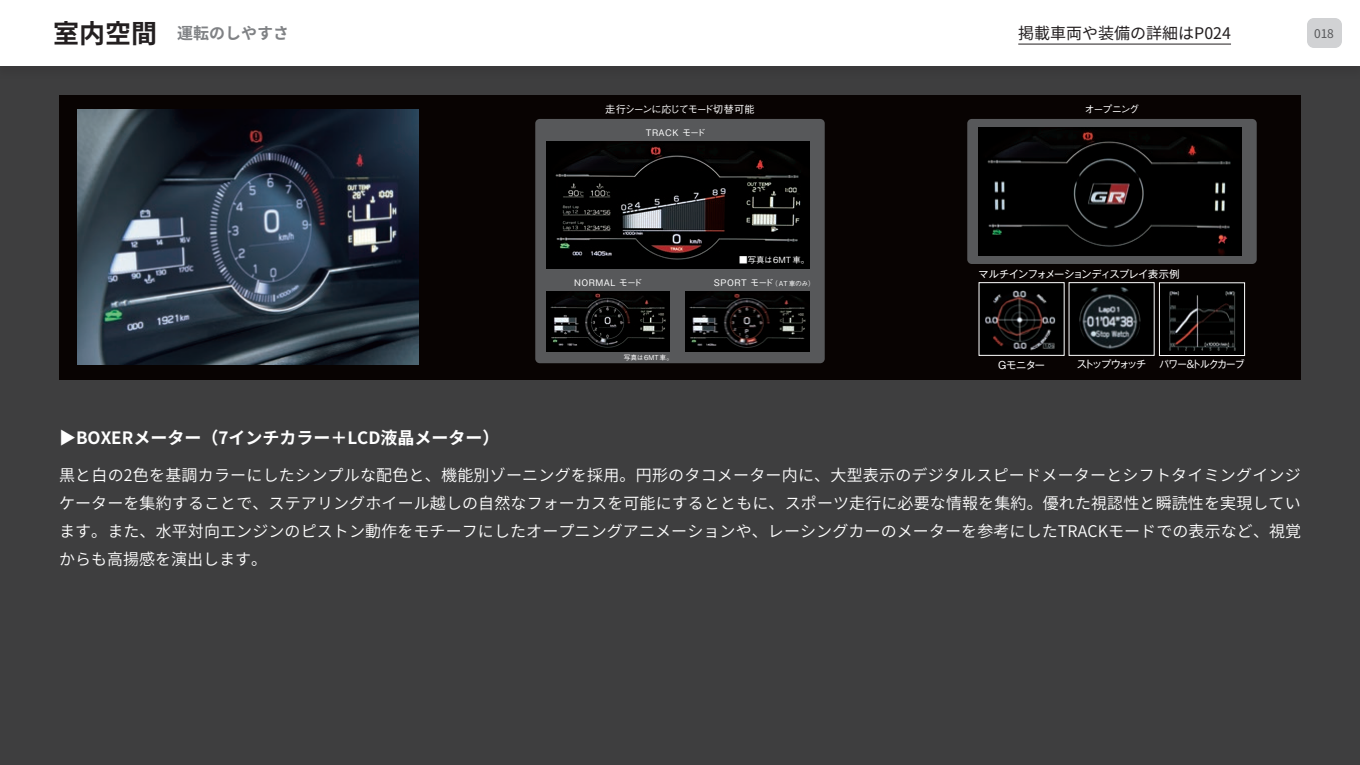
<style>
.page{position:relative;width:1360px;height:765px;background:#3e3e3f}
.page>*{position:absolute;margin:0;border:0;box-sizing:border-box;transform-origin:0 0}
.t1{font:700 17px "Noto Sans CJ Kjp";color:#fff}
.t2{font:600 16px/28px "Noto Sans CJ Kjp";letter-spacing:.005em;color:#fff;text-align:justify}
.t3{font:16px "Noto Sans CJ Kjp";color:#231f20}
.t4{font:700 16px "Noto Sans CJ Kjp";color:#808285}
.t5{font:12px "Noto Sans CJ Kjp";color:#57585a}
.t6{font:500 10.2px "Gothic BBB Pr 6 N";letter-spacing:-.105em;color:#fff}
.t7{font:10.2px "Gothic MB101 Pr 6";letter-spacing:-.05em;color:#fff}
.t8{font:10.2px "Gothic MB101 Pr 6";letter-spacing:-.07em;color:#fff;scale:.93 1}
.t9{font:10.2px "Gothic MB101 Pr 6";letter-spacing:-.145em;color:#fff}
.t10{font:10.2px "Gothic MB101 Pr 6";letter-spacing:-.07em;color:#fff}
.t11{font:500 9px "Gothic BBB Pr 6 N";letter-spacing:.05em;color:#fff}
.t12{font:500 8.5px "Gothic BBB Pr 6 N";letter-spacing:.01em;color:#fff}
.t13{font:500 6.8px "Gothic BBB Pr 6 N";letter-spacing:.01em;color:#fff}
.s1{font-size:26px;color:#231f20}
</style>
<div class="page">
<div style="left:59px;top:95px;width:1242px;height:284px;background:#080302"></div>
<div style="left:535px;top:119px;width:290px;height:244px;background:#57585a;border-radius:5px"></div>
<img style="left:547px;top:141px;width:263px;height:128px">
<img style="left:546px;top:292px;width:124px;height:60px">
<img style="left:686px;top:292px;width:124px;height:60px">
<div style="left:967px;top:119px;width:290px;height:145px;background:#57585a;border-radius:5px"></div>
<img style="left:979px;top:128px;width:263px;height:127px">
<img style="left:985px;top:290px;width:71px;height:61px">
<div style="left:979px;top:282px;width:85px;height:74px;border:1px solid #fff"></div>
<img style="left:1079px;top:287px;width:62px;height:62px">
<div style="left:1069px;top:282px;width:85px;height:74px;border:1px solid #fff"></div>
<img style="left:1169px;top:291px;width:67px;height:60px">
<div style="left:1159px;top:283px;width:86px;height:73px;border:1px solid #fff"></div>
<img style="left:78px;top:109px;width:340px;height:256px">
<div style="left:0;top:0;width:1360px;height:66px;background:#fff"></div>
<div style="left:1307px;top:18px;width:35px;height:30px;background:#d1d2d4;border-radius:7px"></div>
<hr style="left:1018px;top:44px;width:213px;height:1px;background:#231f20">
<p class="t4" style="left:53px;top:24px;width:238px"><span class="s1">室内空間</span> 運転のしやすさ</p>
<p class="t3" style="left:1018px;top:24px;width:214px">掲載車両や装備の詳細はP024</p>
<p class="t5" style="left:1314px;top:26px;width:21px">018</p>
<p class="t1" style="left:59px;top:428px;width:442px">▶BOXERメーター（7インチカラー＋LCD液晶メーター）</p>
<p class="t6" style="left:605px;top:101px;width:151px">走行シーンに応じてモード切替可能</p>
<p class="t11" style="left:646px;top:125px;width:61px">TRACK モード</p>
<p class="t12" style="left:739px;top:253px;width:72px">■写真は6MT車。</p>
<p class="t13" style="left:771px;top:278px;width:45px">（AT車のみ）</p>
<p class="t11" style="left:574px;top:275px;width:69px">NORMAL モード</p>
<p class="t11" style="left:714px;top:275px;width:61px">SPORT モード</p>
<p class="t13" style="left:624px;top:352px;width:51px">写真は6MT車。</p>
<p class="t6" style="left:1085px;top:101px;width:56px">オープニング</p>
<p class="t7" style="left:979px;top:266px;width:202px">マルチインフォメーションディスプレイ表示例</p>
<p class="t10" style="left:998px;top:357px;width:48px">Gモニター</p>
<p class="t9" style="left:1077px;top:356px;width:71px">ストップウォッチ</p>
<p class="t8" style="left:1160px;top:356px;width:93px">パワー＆トルクカーブ</p>
<p class="t2" style="left:59px;top:462px;width:1244px">黒と白の2色を基調カラーにしたシンプルな配色と、機能別ゾーニングを採用。円形のタコメーター内に、大型表示のデジタルスピードメーターとシフトタイミングインジケーターを集約することで、ステアリングホイール越しの自然なフォーカスを可能にするとともに、スポーツ走行に必要な情報を集約。優れた視認性と瞬読性を実現しています。また、水平対向エンジンのピストン動作をモチーフにしたオープニングアニメーションや、レーシングカーのメーターを参考にしたTRACKモードでの表示など、視覚からも高揚感を演出します。</p>
</div>
